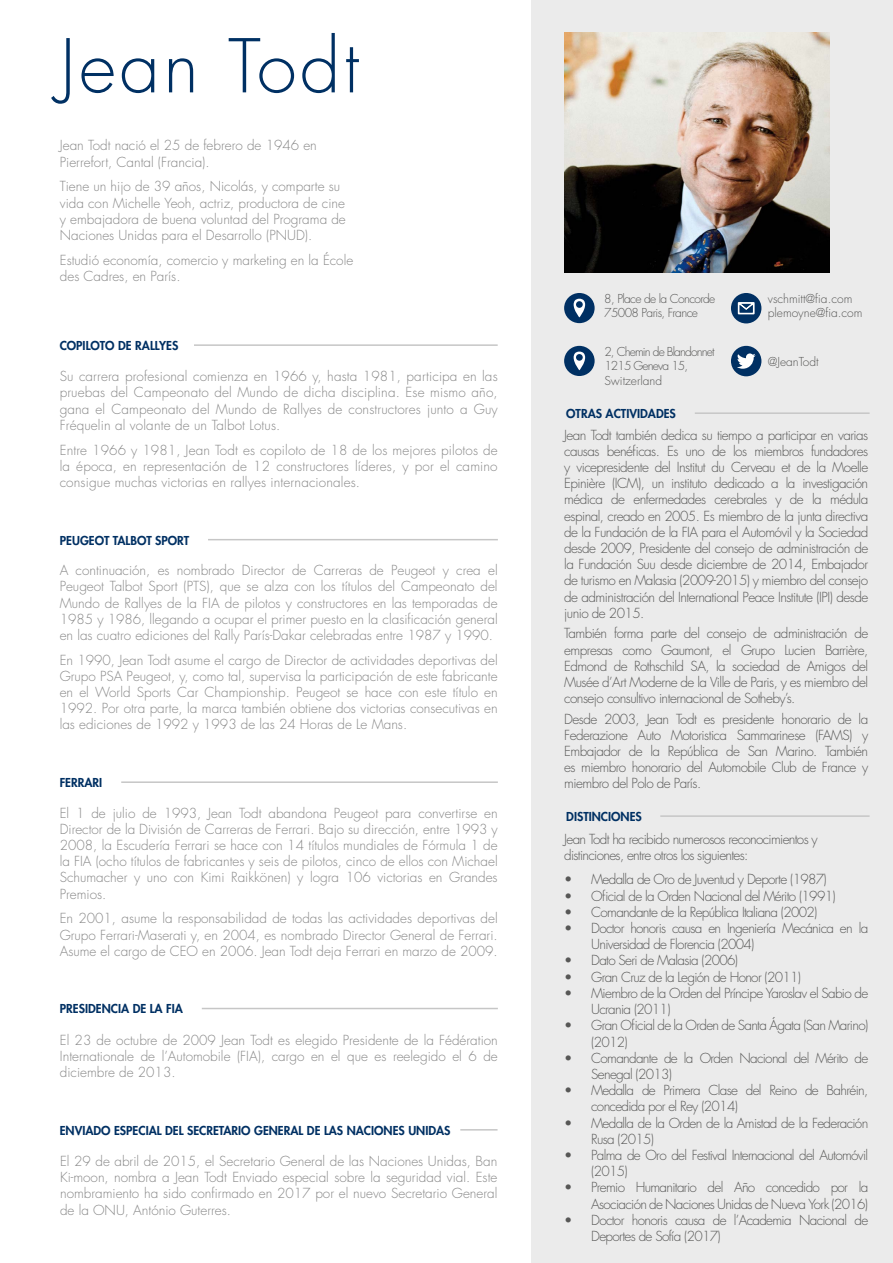
<style>
.page{position:relative;width:893px;height:1263px;background:#fff}
.page>*{position:absolute;margin:0;border:0;box-sizing:border-box;transform-origin:0 0}
.t1{font:300 72px "Futura Std";letter-spacing:.05em;color:#003063}
.t2{font:300 13.5px/16.2px "Futura Std";color:#878787;text-align:justify}
.t3{font:300 13.5px/16.2px "Futura Std";letter-spacing:-.05em;color:#575756}
.t4{font:800 12px "Futura Std";color:#003063}
.t5{font:300 12px/14.4px "Futura Std";letter-spacing:-.07em;color:#575756}
.t6{font:300 12px/14.4px "Futura Std";color:#575756}
.t7{font:300 12px/14.4px "Futura Std";letter-spacing:-.05em;color:#575756}
</style>
<div class="page">
<div style="left:531px;top:0;width:362px;height:1263px;background:#ebebeb"></div>
<hr style="left:194px;top:344px;width:304px;height:2px;background:#c6c6c6">
<hr style="left:208px;top:539px;width:290px;height:1px;background:#c6c6c6">
<hr style="left:202px;top:1008px;width:296px;height:1px;background:#c6c6c6">
<hr style="left:660px;top:815px;width:210px;height:2px;background:#c6c6c6">
<hr style="left:460px;top:1129px;width:38px;height:1px;background:#c6c6c6">
<hr style="left:121px;top:781px;width:377px;height:2px;background:#c6c6c6">
<hr style="left:695px;top:412px;width:175px;height:2px;background:#c6c6c6">
<img style="left:564px;top:33px;width:265px;height:239px">
<div style="left:731px;top:293px;width:30px;height:30px;background:#003063;border-radius:50%"></div>
<svg style="left:738px;top:302px;width:17px;height:12px"></svg>
<div style="left:564px;top:293px;width:31px;height:30px;background:#003063;border-radius:50%"></div>
<svg style="left:574px;top:299px;width:11px;height:18px"></svg>
<div style="left:564px;top:346px;width:31px;height:30px;background:#003063;border-radius:50%"></div>
<svg style="left:574px;top:352px;width:11px;height:18px"></svg>
<div style="left:731px;top:346px;width:30px;height:30px;background:#003063;border-radius:50%"></div>
<svg style="left:737px;top:353px;width:19px;height:16px"></svg>
<h1 class="t1" style="left:60px;top:22px;width:301px">Jean Todt</h1>
<p class="t2" style="left:60px;top:138px;width:258px">Jean Todt nació el 25 de febrero de 1946 en<br>Pierrefort, Cantal (Francia).</p>
<p class="t2" style="left:60px;top:179px;width:287px;text-align:left">Tiene un hijo de 39 años, Nicolás, y comparte su vida con Michelle Yeoh, actriz, productora de cine y embajadora de buena voluntad del Programa de Naciones Unidas para el Desarrollo (PNUD).</p>
<p class="t2" style="left:60px;top:252px;width:295px">Estudió economía, comercio y marketing en la École des Cadres, en París.</p>
<p class="t4" style="left:60px;top:338px;width:120px">COPILOTO DE RALLYES</p>
<p class="t2" style="left:60px;top:369px;width:440px">Su carrera profesional comienza en 1966 y, hasta 1981, participa en las pruebas del Campeonato del Mundo de dicha disciplina. Ese mismo año, gana el Campeonato del Mundo de Rallyes de constructores junto a Guy Fréquelin al volante de un Talbot Lotus.</p>
<p class="t2" style="left:60px;top:442px;width:440px">Entre 1966 y 1981, Jean Todt es copiloto de 18 de los mejores pilotos de la época, en representación de 12 constructores líderes, y por el camino consigue muchas victorias en rallyes internacionales.</p>
<p class="t4" style="left:60px;top:533px;width:131px">PEUGEOT TALBOT SPORT</p>
<p class="t2" style="left:60px;top:562px;width:440px">A continuación, es nombrado Director de Carreras de Peugeot y crea el Peugeot Talbot Sport (PTS), que se alza con los títulos del Campeonato del Mundo de Rallyes de la FIA de pilotos y constructores en las temporadas de 1985 y 1986, llegando a ocupar el primer puesto en la clasificación general en las cuatro ediciones del Rally París-Dakar celebradas entre 1987 y 1990.</p>
<p class="t2" style="left:60px;top:652px;width:439px">En 1990, Jean Todt asume el cargo de Director de actividades deportivas del Grupo PSA Peugeot, y, como tal, supervisa la participación de este fabricante en el World Sports Car Championship. Peugeot se hace con este título en 1992. Por otra parte, la marca también obtiene dos victorias consecutivas en las ediciones de 1992 y 1993 de las 24 Horas de Le Mans.</p>
<p class="t4" style="left:60px;top:775px;width:44px">FERRARI</p>
<p class="t2" style="left:60px;top:805px;width:440px">El 1 de julio de 1993, Jean Todt abandona Peugeot para convertirse en Director de la División de Carreras de Ferrari. Bajo su dirección, entre 1993 y 2008, la Escudería Ferrari se hace con 14 títulos mundiales de Fórmula 1 de la FIA (ocho títulos de fabricantes y seis de pilotos, cinco de ellos con Michael Schumacher y uno con Kimi Raikkönen) y logra 106 victorias en Grandes Premios.</p>
<p class="t2" style="left:60px;top:911px;width:440px">En 2001, asume la responsabilidad de todas las actividades deportivas del Grupo Ferrari-Maserati y, en 2004, es nombrado Director General de Ferrari.<br>Asume el cargo de CEO en 2006. Jean Todt deja Ferrari en marzo de 2009.</p>
<p class="t4" style="left:60px;top:1001px;width:124px">PRESIDENCIA DE LA FIA</p>
<p class="t2" style="left:60px;top:1032px;width:439px">El 23 de octubre de 2009 Jean Todt es elegido Presidente de la Fédération Internationale de l’Automobile (FIA), cargo en el que es reelegido el 6 de diciembre de 2013.</p>
<p class="t4" style="left:60px;top:1123px;width:392px">ENVIADO ESPECIAL DEL SECRETARIO GENERAL DE LAS NACIONES UNIDAS</p>
<p class="t2" style="left:60px;top:1153px;width:439px">El 29 de abril de 2015, el Secretario General de las Naciones Unidas, Ban Ki-moon, nombra a Jean Todt Enviado especial sobre la seguridad vial. Este nombramiento ha sido confirmado en 2017 por el nuevo Secretario General de la ONU, António Guterres.</p>
<p class="t6" style="left:768px;top:292px;width:96px">vschmitt@fia.com plemoyne@fia.com</p>
<p class="t7" style="left:604px;top:292px;width:113px">8, Place de la Concorde<br>75008 Paris, France</p>
<p class="t5" style="left:604px;top:345px;width:112px">2, Chemin de Blandonnet<br>1215 Geneva 15,<br>Switzerland</p>
<p class="t6" style="left:768px;top:355px;width:52px">@JeanTodt</p>
<p class="t4" style="left:566px;top:406px;width:111px">OTRAS ACTIVIDADES</p>
<p class="t3" style="left:564px;top:427px;width:306px;text-align:justify">Jean Todt también dedica su tiempo a participar en varias causas benéficas. Es uno de los miembros fundadores y vicepresidente del Institut du Cerveau et de la Moelle Epinière (ICM), un instituto dedicado a la investigación médica de enfermedades cerebrales y de la médula espinal, creado en 2005. Es miembro de la junta directiva de la Fundación de la FIA para el Automóvil y la Sociedad desde 2009, Presidente del consejo de administración de la Fundación Suu desde diciembre de 2014, Embajador de turismo en Malasia (2009-2015) y miembro del consejo de administración del International Peace Institute (IPI) desde junio de 2015.</p>
<p class="t3" style="left:564px;top:626px;width:306px;text-align:justify">También forma parte del consejo de administración de empresas como Gaumont, el Grupo Lucien Barrière, Edmond de Rothschild SA, la sociedad de Amigos del Musée d’Art Moderne de la Ville de Paris, y es miembro del consejo consultivo internacional de Sotheby’s.</p>
<p class="t3" style="left:564px;top:711px;width:306px;text-align:justify">Desde 2003, Jean Todt es presidente honorario de la Federazione Auto Motoristica Sammarinese (FAMS) y Embajador de la República de San Marino. También es miembro honorario del Automobile Club de France y miembro del Polo de París.</p>
<p class="t4" style="left:566px;top:809px;width:77px">DISTINCIONES</p>
<p class="t3" style="left:564px;top:831px;width:255px">Jean Todt ha recibido numerosos reconocimientos y distinciones, entre otros los siguientes:</p>
<p class="t3" style="left:564px;top:872px;width:264px">• Medalla de Oro de Juventud y Deporte (1987)</p>
<p class="t3" style="left:564px;top:888px;width:273px">• Oficial de la Orden Nacional del Mérito (1991)</p>
<p class="t3" style="left:564px;top:904px;width:255px">• Comandante de la República Italiana (2002)</p>
<p class="t3" style="left:591px;top:920px;width:279px;text-indent:-27px">• Doctor honoris causa en Ingeniería Mecánica en la<br>Universidad de Florencia (2004)</p>
<p class="t3" style="left:564px;top:953px;width:176px">• Dato Seri de Malasia (2006)</p>
<p class="t3" style="left:564px;top:969px;width:238px">• Gran Cruz de la Legión de Honor (2011)</p>
<p class="t3" style="left:591px;top:985px;width:279px;text-indent:-27px">• Miembro de la Orden del Príncipe Yaroslav el Sabio de<br>Ucrania (2011)</p>
<p class="t3" style="left:591px;top:1018px;width:279px;text-indent:-27px">• Gran Oficial de la Orden de Santa Ágata (San Marino) (2012)</p>
<p class="t3" style="left:591px;top:1050px;width:279px;text-indent:-27px">• Comandante de la Orden Nacional del Mérito de<br>Senegal (2013)</p>
<p class="t3" style="left:591px;top:1082px;width:279px;text-indent:-27px">• Medalla de Primera Clase del Reino de Bahréin, concedida por el Rey (2014)</p>
<p class="t3" style="left:591px;top:1115px;width:279px;text-indent:-27px">• Medalla de la Orden de la Amistad de la Federación<br>Rusa (2015)</p>
<p class="t3" style="left:591px;top:1147px;width:279px;text-indent:-27px">• Palma de Oro del Festival Internacional del Automóvil (2015)</p>
<p class="t3" style="left:564px;top:1180px;width:305px;text-align:right">• Premio Humanitario del Año concedido por la<br>Asociación de Naciones Unidas de Nueva York (2016)</p>
<p class="t3" style="left:591px;top:1212px;width:279px;text-indent:-27px">• Doctor honoris causa de l’Academia Nacional de<br>Deportes de Sofía (2017)</p>
</div>
